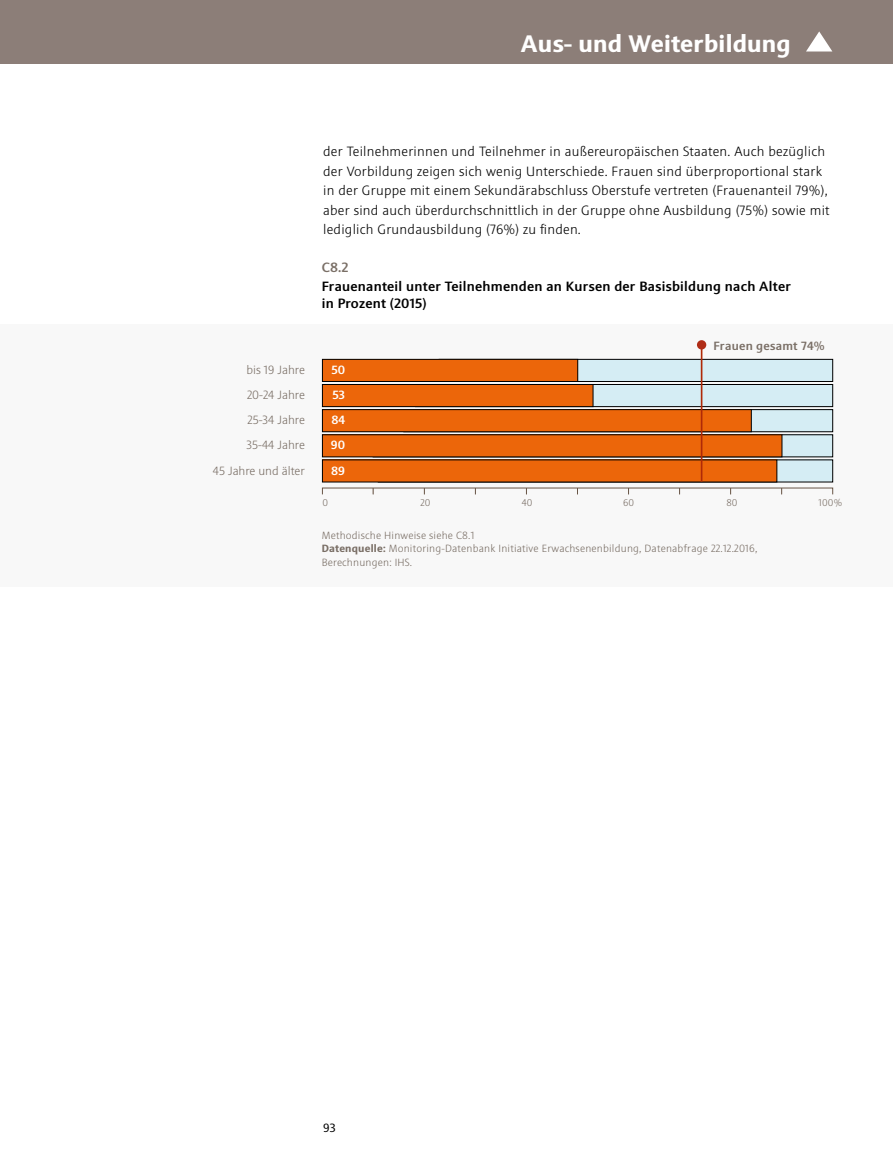
<style>
.page{position:relative;width:893px;height:1149px;background:#fff}
.page>*{position:absolute;margin:0;border:0;box-sizing:border-box;transform-origin:0 0}
.t1{font:700 24px "Sinova Pro";letter-spacing:.01em;color:#fff}
.t2{font:300 13.5px/19.5px "Sinova Pro";letter-spacing:.02em;color:#000}
.t3{font:500 13.5px/16.5px "Sinova Pro";letter-spacing:.02em;color:#000}
.t4{font:500 13.5px "Sinova Pro";color:#7a6f66}
.t5{font:300 12px "Sinova Pro";color:#7a6f66}
.t6{font:500 12px "Sinova Pro";letter-spacing:.02em;color:#7a6f66}
.t7{font:500 12px/25px "Sinova Pro";color:#fff;text-align:justify}
.t8{font:12px "Sinova Pro";color:#000}
.t9{font:300 10.5px/13.5px "Sinova Pro";letter-spacing:.02em;color:#7a6f66}
.t10{font:300 9.75px "Sinova Pro";color:#7a6f66}
.s1{font-weight:700}
</style>
<div class="page">
<div style="left:0;top:324px;width:893px;height:263px;background:#f8f8f8"></div>
<div style="left:439px;top:359px;width:394px;height:22px;background:#d5edf4"></div>
<div style="left:439px;top:359px;width:394px;height:22px;border:1px solid #000"></div>
<div style="left:415px;top:384px;width:418px;height:22px;background:#d5edf4"></div>
<div style="left:415px;top:384px;width:418px;height:22px;border:1px solid #000"></div>
<div style="left:404px;top:409px;width:429px;height:22px;background:#d5edf4"></div>
<div style="left:404px;top:409px;width:429px;height:23px;border:1px solid #000"></div>
<div style="left:373px;top:434px;width:460px;height:23px;background:#d5edf4"></div>
<div style="left:378px;top:460px;width:455px;height:22px;background:#d5edf4"></div>
<div style="left:322px;top:359px;width:256px;height:22px;background:#ec660a"></div>
<div style="left:322px;top:359px;width:256px;height:22px;border:1px solid #000"></div>
<div style="left:322px;top:384px;width:271px;height:22px;background:#ec660a"></div>
<div style="left:322px;top:384px;width:271px;height:22px;border:1px solid #000"></div>
<div style="left:322px;top:409px;width:429px;height:22px;background:#ec660a"></div>
<div style="left:322px;top:409px;width:429px;height:23px;border:1px solid #000"></div>
<div style="left:322px;top:434px;width:460px;height:23px;background:#ec660a"></div>
<div style="left:322px;top:434px;width:460px;height:23px;border:1px solid #000"></div>
<div style="left:322px;top:460px;width:455px;height:22px;background:#ec660a"></div>
<hr style="left:701px;top:344px;width:1px;height:137px;background:#af2a08">
<div style="left:697px;top:340px;width:9px;height:9px;background:#af2d17;border-radius:50%"></div>
<div style="left:0;top:0;width:893px;height:64px;background:#8c7e78"></div>
<svg style="left:806px;top:31px;width:26px;height:20px"></svg>
<h1 class="t1" style="left:521px;top:29px;width:271px">Aus- und Weiterbildung</h1>
<p class="t5" style="left:246px;top:363px;width:60px">bis 19 Jahre</p>
<p class="t5" style="left:247px;top:388px;width:59px">20-24 Jahre</p>
<p class="t5" style="left:248px;top:413px;width:59px">25-34 Jahre</p>
<p class="t5" style="left:247px;top:438px;width:60px">35-44 Jahre</p>
<p class="t5" style="left:213px;top:463px;width:94px">45 Jahre und älter</p>
<p class="t2" style="left:323px;top:142px;width:508px">der Teilnehmerinnen und Teilnehmer in außereuropäischen Staaten. Auch bezüglich der Vorbildung zeigen sich wenig Unterschiede. Frauen sind überproportional stark in der Gruppe mit einem Sekundärabschluss Oberstufe vertreten (Frauenanteil 79%), aber sind auch überdurchschnittlich in der Gruppe ohne Ausbildung (75%) sowie mit lediglich Grundausbildung (76%) zu finden.</p>
<p class="t4" style="left:322px;top:259px;width:28px">C8.2</p>
<p class="t3" style="left:322px;top:278px;width:471px">Frauenanteil unter Teilnehmenden an Kursen der Basisbildung nach Alter in Prozent (2015)</p>
<p class="t7" style="left:331px;top:357px;width:15px">50</p>
<p class="t7" style="left:331px;top:382px;width:16px">53<br>84<br>90<br>89</p>
<p class="t6" style="left:713px;top:338px;width:113px">Frauen gesamt 74%</p>
<p class="t10" style="left:322px;top:496px;width:7px">0</p>
<p class="t10" style="left:420px;top:496px;width:11px">20</p>
<p class="t10" style="left:522px;top:496px;width:12px">40</p>
<p class="t10" style="left:623px;top:496px;width:12px">60</p>
<p class="t10" style="left:726px;top:496px;width:13px">80</p>
<p class="t10" style="left:819px;top:496px;width:25px">100%</p>
<p class="t9" style="left:322px;top:528px;width:437px">Methodische Hinweise siehe C8.1<br><span class="s1">Datenquelle:</span> Monitoring-Datenbank Initiative Erwachsenenbildung, Datenabfrage 22.12.2016,<br>Berechnungen: IHS.</p>
<p class="t8" style="left:323px;top:1120px;width:14px">93</p>
</div>
